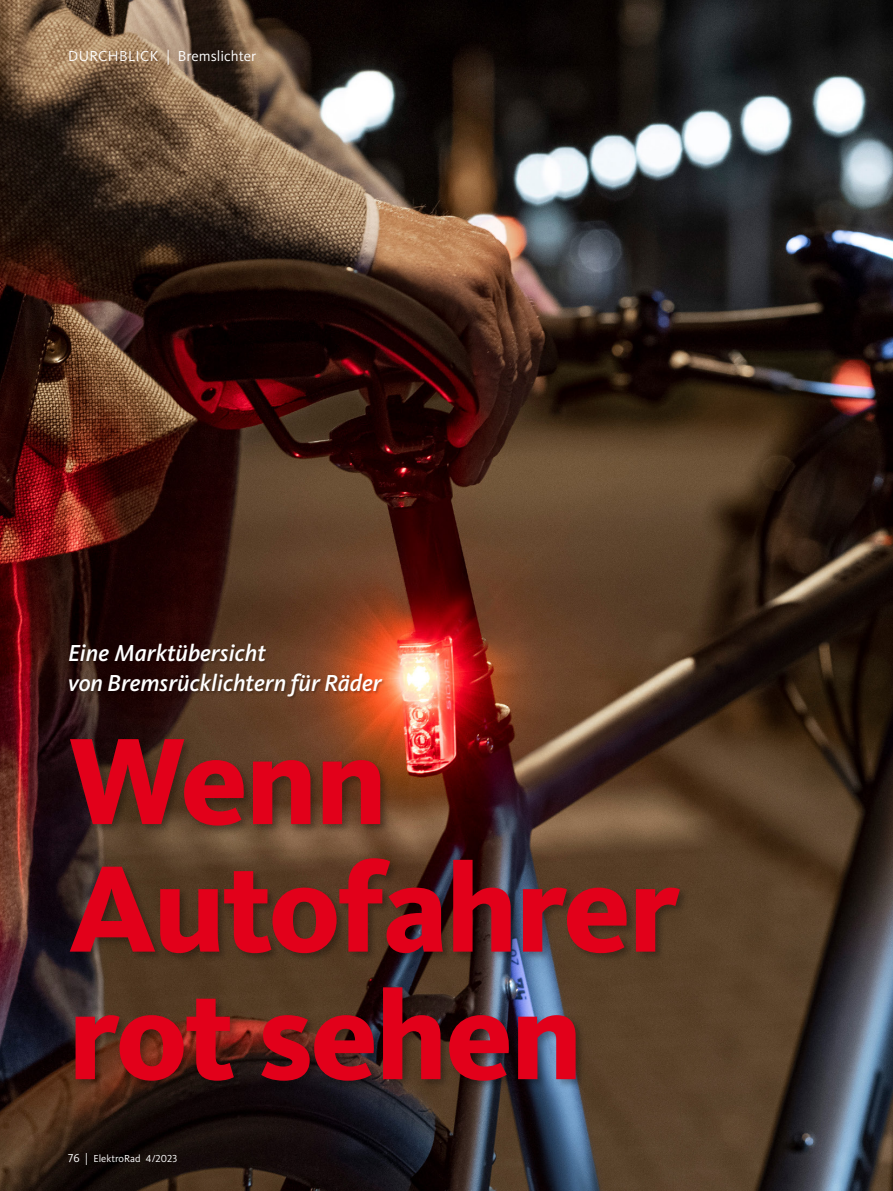
<style>
.page{position:relative;width:893px;height:1191px;background:#fff}
.page>*{position:absolute;margin:0;border:0;box-sizing:border-box;transform-origin:0 0}
.t1{font:800 127.5px/127.5px "Kievit OT";letter-spacing:-.02em;color:#e2001a}
.t2{font:italic 500 24px/30px "Kievit OT";color:#fff}
.t3{font:15px "Kievit OT";color:#fff}
.t4{font:10.5px "Kievit OT";color:#fff}
.s1{font-size:12px}
</style>
<div class="page">
<img style="left:0;top:0;width:893px;height:1191px">
<div style="left:68px;top:737px;width:622px;height:354px;background:#000;opacity:.3"></div>
<div style="left:68px;top:642px;width:318px;height:58px;background:#000;opacity:.3"></div>
<p class="t3" style="left:68px;top:47px;width:190px">DURCHBLICK | Bremslichter</p>
<p class="t2" style="left:68px;top:638px;width:315px">Eine Marktübersicht<br>von Bremsrücklichtern für Räder</p>
<h1 class="t1" style="left:68px;top:716px;width:613px">Wenn<br>Autofahrer rot sehen</h1>
<p class="t4" style="left:68px;top:1151px;width:111px"><span class="s1">76 |</span> ElektroRad 4/2023</p>
</div>
